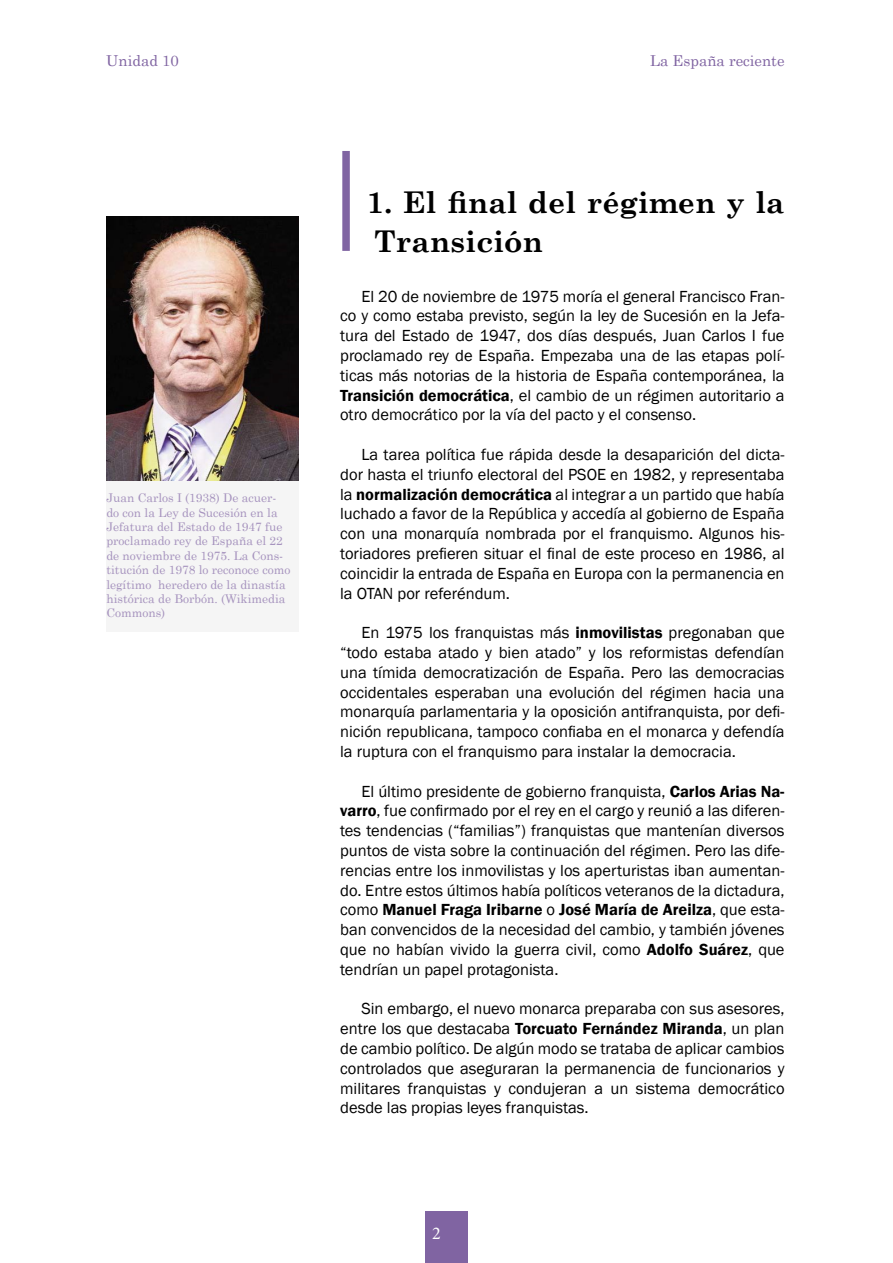
<style>
.page{position:relative;width:893px;height:1263px;background:#fff}
.page>*{position:absolute;margin:0;border:0;box-sizing:border-box;transform-origin:0 0}
.t1{font:700 30px/39.6px "Century Schoolbook";color:#000}
.t2{font:18px "Minion Pro";color:#fff}
.t3{font:16.5px/19.8px "Franklin Gothic";color:#000;text-align:justify}
.t4{font:15px "Century Schoolbook";color:#8064a2}
.t5{font:12px/14.4px "Century Schoolbook";color:#a693be}
.s1{font-weight:600}
</style>
<div class="page">
<div style="left:425px;top:1212px;width:43px;height:51px;background:#8064a2"></div>
<div style="left:106px;top:480px;width:193px;height:151px;background:#f5f5f5"></div>
<img style="left:107px;top:217px;width:191px;height:263px">
<div style="left:342px;top:151px;width:8px;height:100px;background:#8064a2"></div>
<p class="t4" style="left:106px;top:48px;width:74px">Unidad 10</p>
<p class="t4" style="left:650px;top:48px;width:136px">La España reciente</p>
<p class="t5" style="left:106px;top:490px;width:186px">Juan Carlos I (1938) De acuer&shy;do con la Ley de Sucesión en la<br>Jefatura del Estado de 1947 fue proclamado rey de España el 22 de noviembre de 1975. La Cons&shy;titución de 1978 lo reconoce como legítimo heredero de la dinastía histórica de Borbón. (Wikimedia<br>Commons)</p>
<h1 class="t1" style="left:367px;top:180px;width:419px">1. El final del régimen y la<br>Transición</h1>
<p class="t3" style="left:340px;top:286px;width:446px;text-indent:21px">El 20 de noviembre de 1975 moría el general Francisco Fran&shy;co y como estaba previsto, según la ley de Sucesión en la Jefa&shy;tura del Estado de 1947, dos días después, Juan Carlos I fue proclamado rey de España. Empezaba una de las etapas polí&shy;ticas más notorias de la historia de España contemporánea, la <span class="s1">Transición democrática</span>, el cambio de un régimen autoritario a otro democrático por la vía del pacto y el consenso.</p>
<p class="t3" style="left:340px;top:445px;width:446px;text-indent:21px">La tarea política fue rápida desde la desaparición del dicta&shy;dor hasta el triunfo electoral del PSOE en 1982, y representaba la <span class="s1">normalización democrática</span> al integrar a un partido que había luchado a favor de la República y accedía al gobierno de España con una monarquía nombrada por el franquismo. Algunos his&shy;toriadores prefieren situar el final de este proceso en 1986, al coincidir la entrada de España en Europa con la permanencia en la OTAN por referéndum.</p>
<p class="t3" style="left:340px;top:623px;width:446px;text-indent:21px">En 1975 los franquistas más <span class="s1">inmovilistas</span> pregonaban que “todo estaba atado y bien atado” y los reformistas defendían una tímida democratización de España. Pero las democracias occidentales esperaban una evolución del régimen hacia una monarquía parlamentaria y la oposición antifranquista, por defi&shy;nición republicana, tampoco confiaba en el monarca y defendía la ruptura con el franquismo para instalar la democracia.</p>
<p class="t3" style="left:340px;top:781px;width:446px;text-indent:21px">El último presidente de gobierno franquista, <span class="s1">Carlos Arias Na&shy;varro</span>, fue confirmado por el rey en el cargo y reunió a las diferen&shy;tes tendencias (“familias”) franquistas que mantenían diversos puntos de vista sobre la continuación del régimen. Pero las dife&shy;rencias entre los inmovilistas y los aperturistas iban aumentan&shy;do. Entre estos últimos había políticos veteranos de la dictadura, como <span class="s1">Manuel Fraga Iribarne</span> o <span class="s1">José María de Areilza</span>, que esta&shy;ban convencidos de la necesidad del cambio, y también jóvenes que no habían vivido la guerra civil, como <span class="s1">Adolfo Suárez</span>, que tendrían un papel protagonista.</p>
<p class="t3" style="left:340px;top:999px;width:446px;text-indent:21px">Sin embargo, el nuevo monarca preparaba con sus asesores, entre los que destacaba <span class="s1">Torcuato Fernández Miranda</span>, un plan de cambio político. De algún modo se trataba de aplicar cambios controlados que aseguraran la permanencia de funcionarios y militares franquistas y condujeran a un sistema democrático desde las propias leyes franquistas.</p>
<p class="t2" style="left:432px;top:1221px;width:10px">2</p>
</div>
